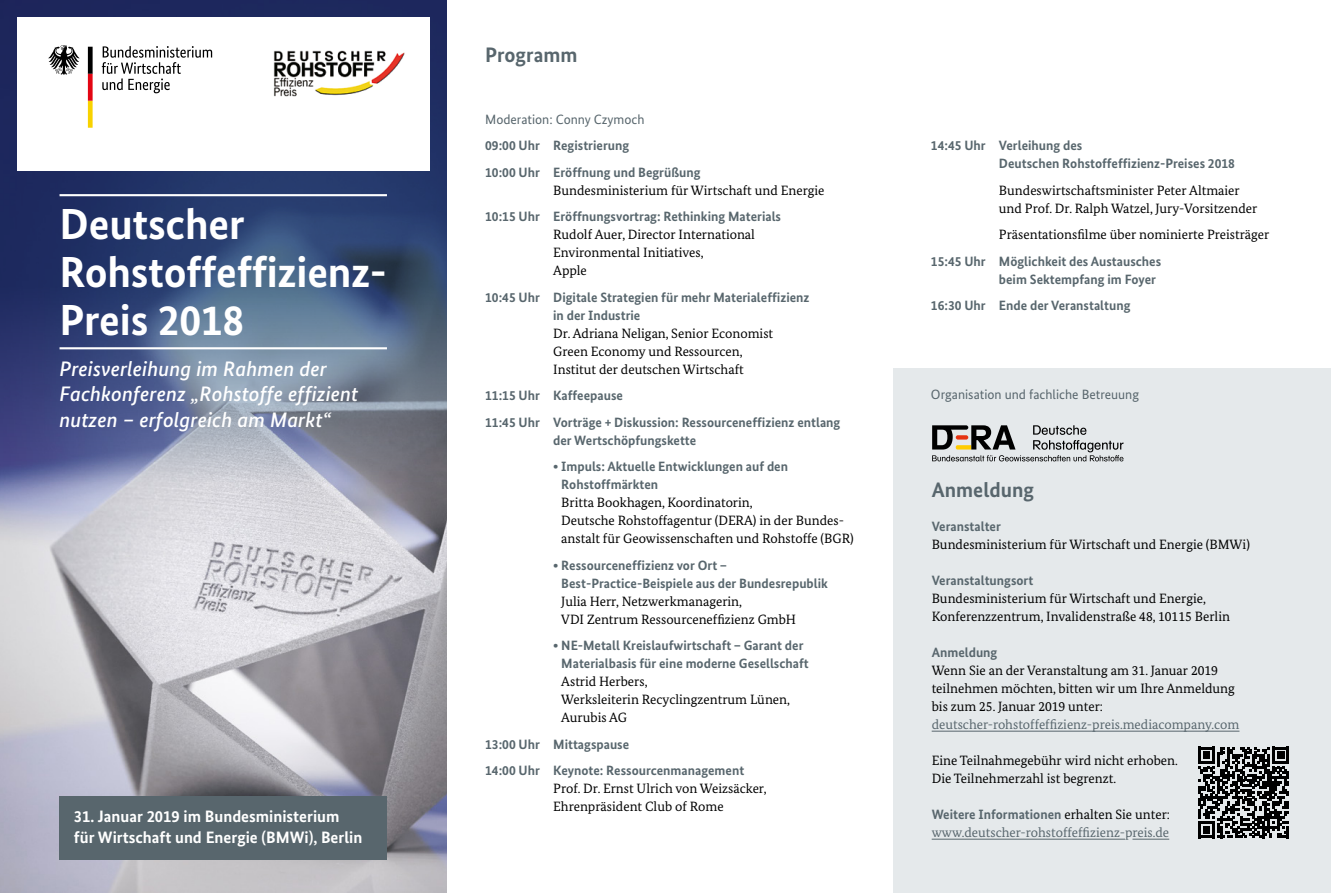
<style>
.page{position:relative;width:1331px;height:893px;background:#fff}
.page>*{position:absolute;margin:0;border:0;box-sizing:border-box;transform-origin:0 0}
.t1{font:700 43.5px/48px "Bundes Sans";letter-spacing:-.005em;color:#fff}
.t2{font:italic 500 21px/25.5px "Bundes Sans";letter-spacing:.005em;color:#fff}
.t3{font:700 21px "Bundes Sans";color:#58666d}
.t4{font:700 16.5px/21px "Bundes Sans";color:#fff}
.t5{font:13.5px/18px "Bundes Serif";color:#000}
.t6{font:700 13.5px/18px "Bundes Sans";color:#58666d}
.t7{font:13.5px "Bundes Serif";color:#58666d}
.t8{font:13.5px "Bundes Sans";color:#58666d}
.s1{font-family:"Bundes Serif";font-weight:400;color:#000}
</style>
<div class="page">
<div style="left:893px;top:369px;width:438px;height:524px;background:#e5e9eb"></div>
<img style="left:0;top:524px;width:446px;height:369px">
<svg style="left:0;top:0;width:446px;height:524px;background:#57658a"></svg>
<div style="left:17px;top:17px;width:412px;height:153px;background:#fff"></div>
<img style="left:273px;top:50px;width:132px;height:47px">
<svg style="left:102px;top:46px;width:110px;height:47px"></svg>
<svg style="left:48px;top:45px;width:32px;height:30px"></svg>
<svg style="left:88px;top:47px;width:5px;height:81px"></svg>
<div style="left:60px;top:796px;width:327px;height:64px;background:#58666d"></div>
<hr style="left:60px;top:194px;width:327px;height:2px;background:#fff">
<hr style="left:60px;top:347px;width:327px;height:2px;background:#fff">
<hr style="left:932px;top:731px;width:307px;height:1px;background:#58666d">
<hr style="left:932px;top:839px;width:193px;height:1px;background:#58666d">
<hr style="left:1132px;top:839px;width:37px;height:1px;background:#58666d">
<svg style="left:932px;top:425px;width:191px;height:36px"></svg>
<svg style="left:1198px;top:747px;width:91px;height:91px"></svg>
<h1 class="t1" style="left:60px;top:199px;width:329px">Deutscher<br>Rohstoffeffizienz-<br>Preis 2018</h1>
<h2 class="t2" style="left:60px;top:355px;width:300px">Preisverleihung im Rahmen der<br>Fachkonferenz „Rohstoffe effizient nutzen – erfolgreich am Markt“</h2>
<p class="t4" style="left:74px;top:805px;width:290px">31. Januar 2019 im Bundesministerium für Wirtschaft und Energie (BMWi), Berlin</p>
<h2 class="t3" style="left:485px;top:42px;width:94px">Programm</h2>
<p class="t8" style="left:485px;top:111px;width:161px">Moderation: Conny Czymoch</p>
<p class="t6" style="left:485px;top:132px;width:217px;line-height:26.5px">09:00 Uhr Registrierung<br>10:00 Uhr Eröffnung und Begrüßung</p>
<p class="t5" style="left:553px;top:181px;width:273px">Bundesministerium für Wirtschaft und Energie</p>
<p class="t6" style="left:485px;top:207px;width:297px">10:15 Uhr Eröffnungsvortrag: Rethinking Materials</p>
<p class="t5" style="left:553px;top:225px;width:203px">Rudolf Auer, Director International<br>Environmental Initiatives,<br>Apple</p>
<p class="t6" style="left:553px;top:288px;width:258px;text-indent:-68px">10:45 Uhr Digitale Strategien für mehr Materialeffizienz in der Industrie</p>
<p class="t5" style="left:553px;top:324px;width:221px">Dr. Adriana Neligan, Senior Economist<br>Green Economy und Ressourcen,<br>Institut der deutschen Wirtschaft</p>
<p class="t6" style="left:485px;top:382px;width:357px;line-height:26.5px">11:15 Uhr Kaffeepause<br>11:45 Uhr Vorträge + Diskussion: Ressourceneffizienz entlang</p>
<p class="t6" style="left:553px;top:431px;width:145px">der Wertschöpfungskette</p>
<p class="t6" style="left:561px;top:457px;width:228px;text-indent:-8px">• Impuls: Aktuelle Entwicklungen auf den<br>Rohstoffmärkten</p>
<p class="t5" style="left:561px;top:493px;width:294px">Britta Bookhagen, Koordinatorin,<br>Deutsche Rohstoffagentur (DERA) in der Bundes&shy;anstalt für Geowissenschaften und Rohstoffe (BGR)</p>
<p class="t6" style="left:561px;top:556px;width:268px;text-indent:-8px">• Ressourceneffizienz vor Ort –<br>Best-Practice-Beispiele aus der Bundesrepublik</p>
<p class="t5" style="left:561px;top:592px;width:236px">Julia Herr, Netzwerkmanagerin,<br>VDI Zentrum Ressourceneffizienz GmbH</p>
<p class="t6" style="left:553px;top:636px;width:257px;text-align:center">• NE-Metall Kreislaufwirtschaft – Garant der<br>Materialbasis für eine moderne Gesellschaft</p>
<p class="t5" style="left:561px;top:672px;width:230px">Astrid Herbers,<br>Werksleiterin Recyclingzentrum Lünen,<br>Aurubis AG</p>
<p class="t6" style="left:485px;top:731px;width:261px;line-height:26.5px">13:00 Uhr Mittagspause<br>14:00 Uhr Keynote: Ressourcenmanagement</p>
<p class="t5" style="left:553px;top:779px;width:215px">Prof. Dr. Ernst Ulrich von Weizsäcker,<br>Ehrenpräsident Club of Rome</p>
<p class="t6" style="left:999px;top:136px;width:238px;text-indent:-68px">14:45 Uhr Verleihung des<br>Deutschen Rohstoffeffizienz-Preises 2018</p>
<p class="t5" style="left:999px;top:181px;width:260px">Bundeswirtschaftsminister Peter Altmaier und Prof. Dr. Ralph Watzel, Jury-Vorsitzender</p>
<p class="t5" style="left:999px;top:225px;width:272px">Präsentationsfilme über nominierte Preisträger</p>
<p class="t6" style="left:999px;top:252px;width:164px;text-indent:-68px">15:45 Uhr Möglichkeit des Austausches beim Sektempfang im Foyer</p>
<p class="t6" style="left:931px;top:296px;width:201px">16:30 Uhr Ende der Veranstaltung</p>
<p class="t8" style="left:931px;top:386px;width:210px">Organisation und fachliche Betreuung</p>
<h2 class="t3" style="left:932px;top:477px;width:104px">Anmeldung</h2>
<p class="t6" style="left:932px;top:518px;width:71px">Veranstalter</p>
<p class="t5" style="left:932px;top:536px;width:320px">Bundesministerium für Wirtschaft und Energie (BMWi)</p>
<p class="t6" style="left:932px;top:572px;width:103px">Veranstaltungsort</p>
<p class="t5" style="left:932px;top:590px;width:300px">Bundesministerium für Wirtschaft und Energie,<br>Konferenzzentrum, Invalidenstraße 48, 10115 Berlin</p>
<p class="t6" style="left:932px;top:644px;width:67px">Anmeldung</p>
<p class="t5" style="left:932px;top:662px;width:305px">Wenn Sie an der Veranstaltung am 31. Januar 2019 teilnehmen möchten, bitten wir um Ihre Anmeldung bis zum 25. Januar 2019 unter:</p>
<p class="t7" style="left:932px;top:716px;width:309px">deutscher-rohstoffeffizienz-preis.mediacompany.com</p>
<p class="t5" style="left:932px;top:752px;width:248px">Eine Teilnahmegebühr wird nicht erhoben.<br>Die Teilnehmerzahl ist begrenzt.</p>
<p class="t6" style="left:932px;top:806px;width:240px">Weitere Informationen <span class="s1">erhalten Sie unter:</span></p>
<p class="t7" style="left:932px;top:824px;width:239px">www.deutscher-rohstoffeffizienz-preis.de</p>
</div>
